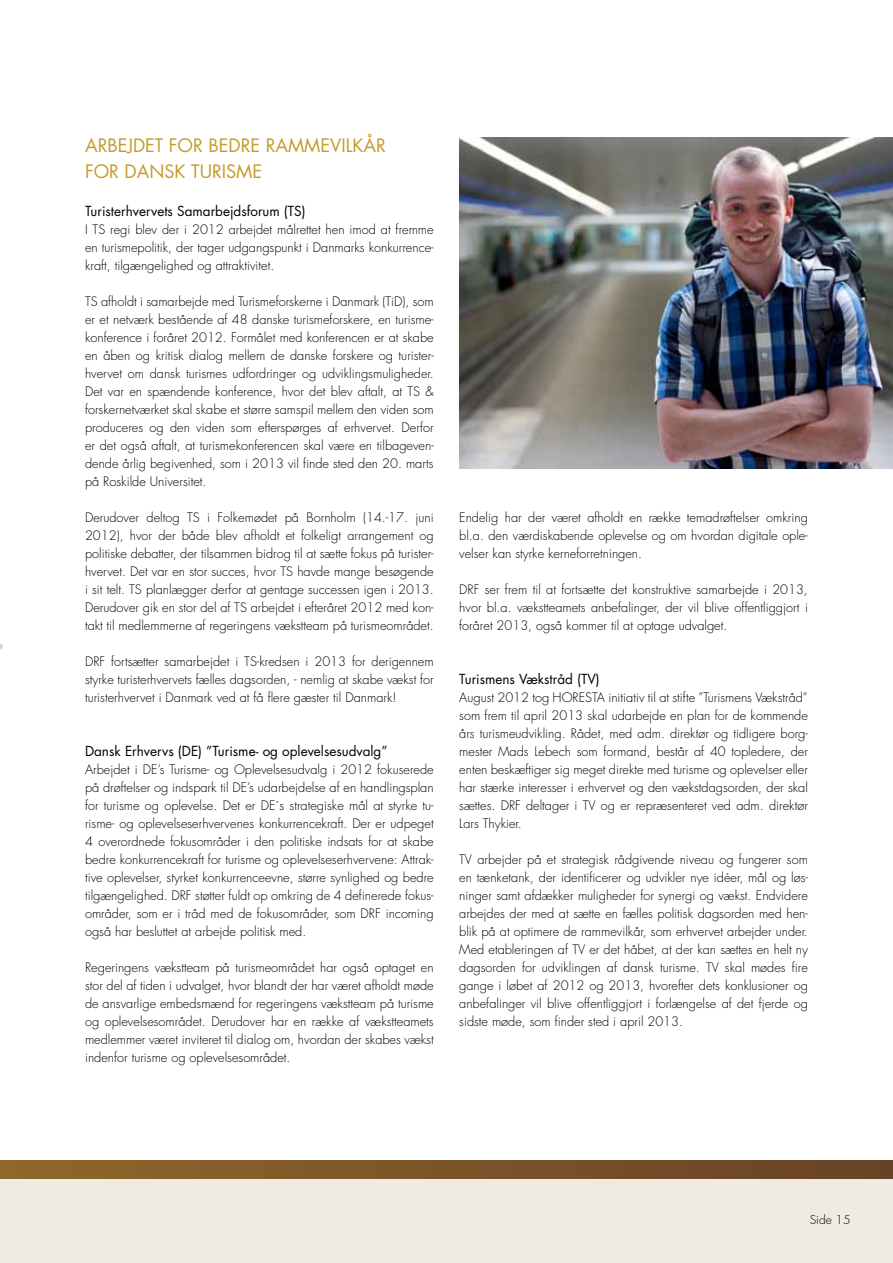
<style>
.page{position:relative;width:893px;height:1263px;background:#fff}
.page>*{position:absolute;margin:0;border:0;box-sizing:border-box;transform-origin:0 0}
.t1{font:18px/25.5px "Futura Std";color:#c69b29}
.t2{font:13.5px "Futura Std";color:#000}
.t3{font:300 12.75px/18px "Futura Std";color:#000;text-align:justify}
.t4{font:300 12px "Futura Std";color:#000}
</style>
<div class="page">
<div style="left:0;top:1178px;width:893px;height:85px;background:#f0ebe1"></div>
<div style="left:0;top:1161px;width:893px;height:17px;background:linear-gradient(to right,#8f672b,#674226)"></div>
<img style="left:459px;top:137px;width:434px;height:331px">
<h1 class="t1" style="left:85px;top:133px;width:302px">ARBEJDET FOR BEDRE RAMMEVILKÅR<br>FOR DANSK TURISME</h1>
<p class="t2" style="left:85px;top:202px;width:222px">Turisterhvervets Samarbejdsforum (TS)</p>
<p class="t3" style="left:85px;top:221px;width:350px">I TS regi blev der i 2012 arbejdet målrettet hen imod at fremme en turismepolitik, der tager udgangspunkt i Danmarks konkurrence&shy;kraft, tilgængelighed og attraktivitet.</p>
<p class="t3" style="left:85px;top:293px;width:350px">TS afholdt i samarbejde med Turismeforskerne i Danmark (TiD), som er et netværk bestående af 48 danske turismeforskere, en turisme&shy;konference i foråret 2012. Formålet med konferencen er at skabe en åben og kritisk dialog mellem de danske forskere og turister&shy;hvervet om dansk turismes udfordringer og udviklingsmuligheder.<br>Det var en spændende konference, hvor det blev aftalt, at TS &amp; forskernetværket skal skabe et større samspil mellem den viden som produceres og den viden som efterspørges af erhvervet. Derfor er det også aftalt, at turismekonferencen skal være en tilbageven&shy;dende årlig begivenhed, som i 2013 vil finde sted den 20. marts på Roskilde Universitet.</p>
<p class="t3" style="left:85px;top:509px;width:350px">Derudover deltog TS i Folkemødet på Bornholm (14.-17. juni 2012), hvor der både blev afholdt et folkeligt arrangement og politiske debatter, der tilsammen bidrog til at sætte fokus på turister&shy;hvervet. Det var en stor succes, hvor TS havde mange besøgende i sit telt. TS planlægger derfor at gentage successen igen i 2013.<br>Derudover gik en stor del af TS arbejdet i efteråret 2012 med kon&shy;takt til medlemmerne af regeringens vækstteam på turismeområdet.</p>
<p class="t3" style="left:85px;top:653px;width:350px">DRF fortsætter samarbejdet i TS-kredsen i 2013 for derigennem styrke turisterhvervets fælles dagsorden, - nemlig at skabe vækst for turisterhvervet i Danmark ved at få flere gæster til Danmark!</p>
<p class="t2" style="left:85px;top:742px;width:304px">Dansk Erhvervs (DE) ”Turisme- og oplevelsesudvalg”</p>
<p class="t3" style="left:85px;top:761px;width:350px">Arbejdet i DE’s Turisme- og Oplevelsesudvalg i 2012 fokuserede på drøftelser og indspark til DE’s udarbejdelse af en handlingsplan for turisme og oplevelse. Det er DE´s strategiske mål at styrke tu&shy;risme- og oplevelseserhvervenes konkurrencekraft. Der er udpeget 4 overordnede fokusområder i den politiske indsats for at skabe bedre konkurrencekraft for turisme og oplevelseserhvervene: Attrak&shy;tive oplevelser, styrket konkurrenceevne, større synlighed og bedre tilgængelighed. DRF støtter fuldt op omkring de 4 definerede fokus&shy;områder, som er i tråd med de fokusområder, som DRF incoming også har besluttet at arbejde politisk med.</p>
<p class="t3" style="left:85px;top:959px;width:350px">Regeringens vækstteam på turismeområdet har også optaget en stor del af tiden i udvalget, hvor blandt der har været afholdt møde de ansvarlige embedsmænd for regeringens vækstteam på turisme og oplevelsesområdet. Derudover har en række af vækstteamets medlemmer været inviteret til dialog om, hvordan der skabes vækst indenfor turisme og oplevelsesområdet.</p>
<p class="t3" style="left:459px;top:509px;width:350px">Endelig har der været afholdt en række temadrøftelser omkring bl.a. den værdiskabende oplevelse og om hvordan digitale ople&shy;velser kan styrke kerneforretningen.</p>
<p class="t3" style="left:459px;top:581px;width:350px">DRF ser frem til at fortsætte det konstruktive samarbejde i 2013, hvor bl.a. vækstteamets anbefalinger, der vil blive offentliggjort i foråret 2013, også kommer til at optage udvalget.</p>
<p class="t2" style="left:459px;top:670px;width:142px">Turismens Vækstråd (TV)</p>
<p class="t3" style="left:459px;top:689px;width:350px">August 2012 tog HORESTA initiativ til at stifte ”Turismens Vækstråd” som frem til april 2013 skal udarbejde en plan for de kommende års turismeudvikling. Rådet, med adm. direktør og tidligere borg&shy;mester Mads Lebech som formand, består af 40 topledere, der enten beskæftiger sig meget direkte med turisme og oplevelser eller har stærke interesser i erhvervet og den vækstdagsorden, der skal sættes. DRF deltager i TV og er repræsenteret ved adm. direktør Lars Thykier.</p>
<p class="t3" style="left:459px;top:851px;width:350px">TV arbejder på et strategisk rådgivende niveau og fungerer som en tænketank, der identificerer og udvikler nye idéer, mål og løs&shy;ninger samt afdækker muligheder for synergi og vækst. Endvidere arbejdes der med at sætte en fælles politisk dagsorden med hen&shy;blik på at optimere de rammevilkår, som erhvervet arbejder under.<br>Med etableringen af TV er det håbet, at der kan sættes en helt ny dagsorden for udviklingen af dansk turisme. TV skal mødes fire gange i løbet af 2012 og 2013, hvorefter dets konklusioner og anbefalinger vil blive offentliggjort i forlængelse af det fjerde og sidste møde, som finder sted i april 2013.</p>
<p class="t4" style="left:810px;top:1212px;width:42px">Side 15</p>
</div>
